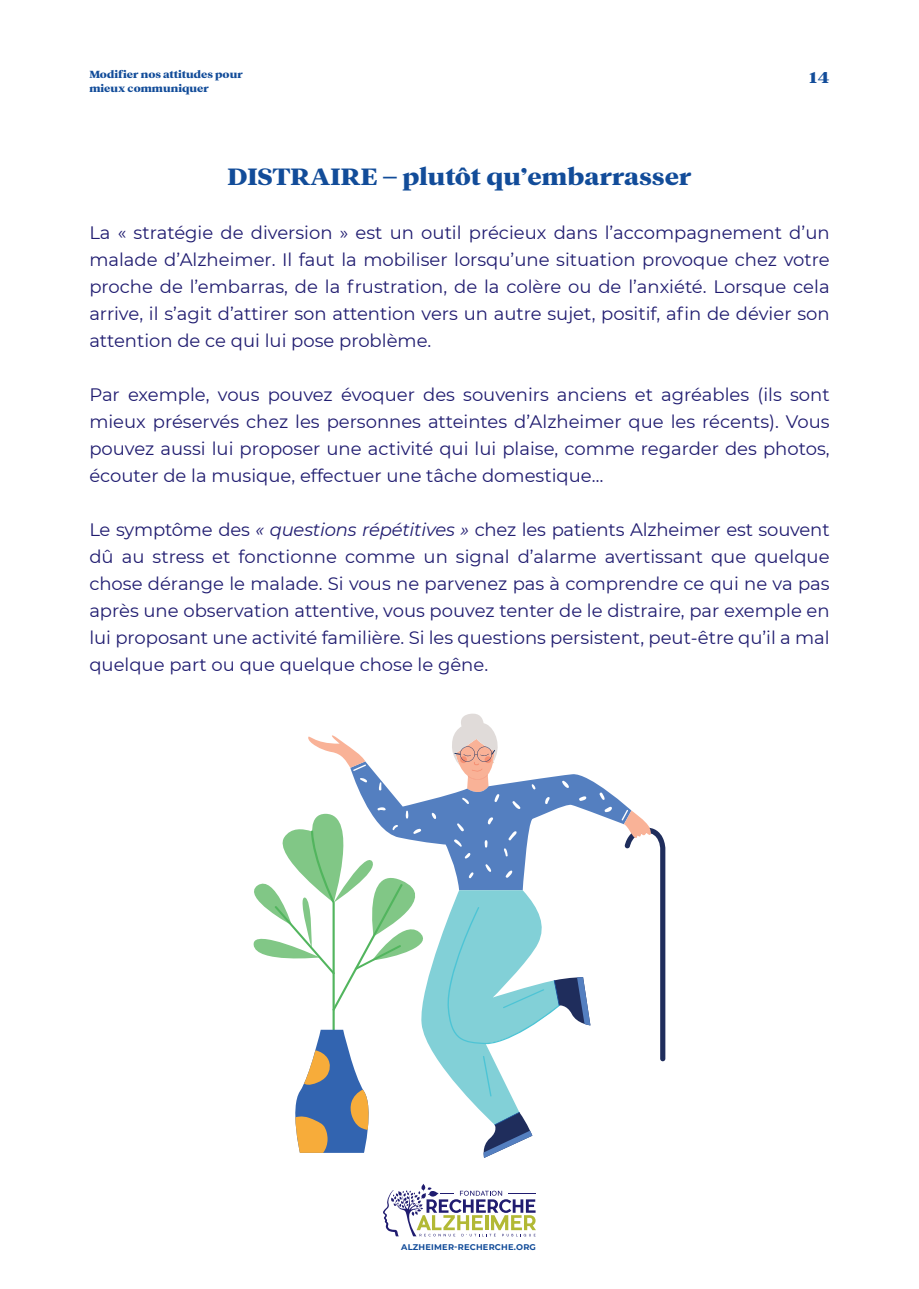
<style>
.page{position:relative;width:919px;height:1289px;background:#fff}
.page>*{position:absolute;margin:0;border:0;box-sizing:border-box;transform-origin:0 0}
.t1{font:24px "Cysan";color:#124c99}
.t2{font:18px/27px "Montserrat";color:#201c70;text-align:justify}
.t3{font:16.5px "Cysan";color:#124c99}
.t4{font:10.5px "Cysan";color:#124c99}
.t5{font:700 8.25px "Montserrat";letter-spacing:.025em;color:#124c99}
.s1{font-family:"Camijo Display"}
.s2{font-style:italic}
</style>
<div class="page">
<svg style="left:253px;top:713px;width:412px;height:444px"></svg>
<svg style="left:383px;top:1184px;width:153px;height:52px"></svg>
<p class="t4" style="left:89px;top:68px;width:155px">Modifier nos attitudes pour</p>
<p class="t4" style="left:89px;top:82px;width:121px">mieux communiquer</p>
<p class="t3" style="left:809px;top:67px;width:22px">14</p>
<p class="t1" style="left:227px;top:162px;width:465px">DISTRAIRE – plutôt qu<span class="s1">’</span>embarrasser</p>
<p class="t2" style="left:89px;top:218px;width:741px">La « stratégie de diversion » est un outil précieux dans l’accompagnement d’un malade d’Alzheimer. Il faut la mobiliser lorsqu’une situation provoque chez votre proche de l’embarras, de la frustration, de la colère ou de l’anxiété. Lorsque cela arrive, il s’agit d’attirer son attention vers un autre sujet, positif, afin de dévier son attention de ce qui lui pose problème.</p>
<p class="t2" style="left:89px;top:380px;width:741px">Par exemple, vous pouvez évoquer des souvenirs anciens et agréables (ils sont mieux préservés chez les personnes atteintes d’Alzheimer que les récents). Vous pouvez aussi lui proposer une activité qui lui plaise, comme regarder des photos, écouter de la musique, effectuer une tâche domestique…</p>
<p class="t2" style="left:89px;top:515px;width:741px">Le symptôme des <span class="s2">« questions répétitives »</span> chez les patients Alzheimer est souvent dû au stress et fonctionne comme un signal d’alarme avertissant que quelque chose dérange le malade. Si vous ne parvenez pas à comprendre ce qui ne va pas après une observation attentive, vous pouvez tenter de le distraire, par exemple en lui proposant une activité familière. Si les questions persistent, peut-être qu’il a mal quelque part ou que quelque chose le gêne.</p>
<p class="t5" style="left:401px;top:1240px;width:136px">ALZHEIMER-RECHERCHE.ORG</p>
</div>
